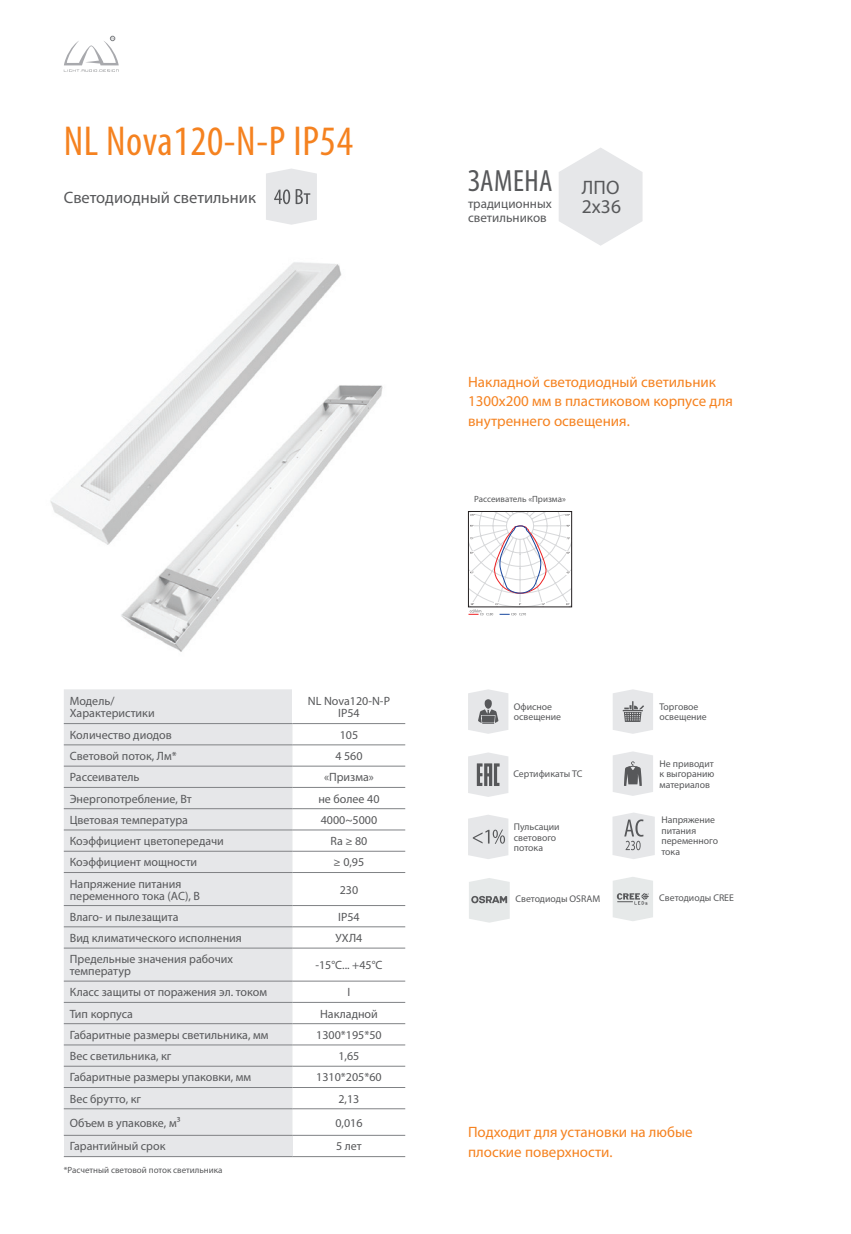
<style>
.page{position:relative;width:851px;height:1234px;background:#fff}
.page>*{position:absolute;margin:0;border:0;box-sizing:border-box;transform-origin:0 0}
.t1{font:condensed 42px "Myriad Pro";letter-spacing:.015em;color:#f58220}
.t2{font:condensed 30.75px "Myriad Pro";letter-spacing:.015em;color:#57585a}
.t3{font:19.5px "Myriad Pro";color:#57585a}
.t4{font:16.5px "Myriad Pro";color:#57585a}
.t5{font:15px/19.5px "Myriad Pro";color:#f58220}
.t6{font:13.05px "Myriad Pro";color:#57585a}
.t7{font:12px/12px "Myriad Pro";color:#57585a;text-align:center}
.t8{font:9.75px/10.5px "Myriad Pro";color:#57585a}
.t9{font:9px "Myriad Pro";color:#57585a}
</style>
<div class="page">
<img style="left:50px;top:262px;width:333px;height:390px">
<svg style="left:467px;top:511px;width:105px;height:104px"></svg>
<svg style="left:64px;top:36px;width:55px;height:36px"></svg>
<svg style="left:266px;top:168px;width:51px;height:57px;background:#dfe0e2"></svg>
<svg style="left:559px;top:148px;width:83px;height:98px"></svg>
<div style="left:64px;top:689px;width:228px;height:445px;background:#e6e7e9"></div>
<svg style="left:292px;top:724px;width:113px;height:431px"></svg>
<div style="left:64px;top:1134px;width:228px;height:22px;background:#e6e7e9"></div>
<hr style="left:64px;top:723px;width:228px;height:1px;background:#808285">
<hr style="left:292px;top:723px;width:113px;height:1px;background:#808285">
<hr style="left:64px;top:744px;width:228px;height:1px;background:#808285">
<hr style="left:292px;top:744px;width:113px;height:1px;background:#808285">
<hr style="left:64px;top:765px;width:228px;height:1px;background:#808285">
<hr style="left:292px;top:765px;width:113px;height:1px;background:#808285">
<hr style="left:64px;top:787px;width:228px;height:1px;background:#808285">
<hr style="left:292px;top:787px;width:113px;height:1px;background:#808285">
<hr style="left:64px;top:808px;width:228px;height:1px;background:#808285">
<hr style="left:292px;top:808px;width:113px;height:1px;background:#808285">
<hr style="left:64px;top:829px;width:228px;height:1px;background:#808285">
<hr style="left:292px;top:829px;width:113px;height:1px;background:#808285">
<hr style="left:64px;top:850px;width:228px;height:1px;background:#808285">
<hr style="left:292px;top:850px;width:113px;height:1px;background:#808285">
<hr style="left:64px;top:872px;width:228px;height:1px;background:#808285">
<hr style="left:292px;top:872px;width:113px;height:1px;background:#808285">
<hr style="left:64px;top:905px;width:228px;height:1px;background:#808285">
<hr style="left:292px;top:905px;width:113px;height:1px;background:#808285">
<hr style="left:64px;top:926px;width:228px;height:1px;background:#808285">
<hr style="left:292px;top:926px;width:113px;height:1px;background:#808285">
<hr style="left:64px;top:947px;width:228px;height:1px;background:#808285">
<hr style="left:292px;top:947px;width:113px;height:1px;background:#808285">
<hr style="left:64px;top:980px;width:228px;height:1px;background:#808285">
<hr style="left:292px;top:980px;width:113px;height:1px;background:#808285">
<hr style="left:64px;top:1001px;width:228px;height:1px;background:#808285">
<hr style="left:292px;top:1001px;width:113px;height:1px;background:#808285">
<hr style="left:64px;top:1023px;width:228px;height:1px;background:#808285">
<hr style="left:292px;top:1023px;width:113px;height:1px;background:#808285">
<hr style="left:64px;top:1044px;width:228px;height:1px;background:#808285">
<hr style="left:292px;top:1044px;width:113px;height:1px;background:#808285">
<hr style="left:64px;top:1065px;width:228px;height:1px;background:#808285">
<hr style="left:292px;top:1065px;width:113px;height:1px;background:#808285">
<hr style="left:64px;top:1086px;width:228px;height:1px;background:#808285">
<hr style="left:292px;top:1086px;width:113px;height:1px;background:#808285">
<hr style="left:64px;top:1108px;width:228px;height:1px;background:#808285">
<hr style="left:292px;top:1108px;width:113px;height:1px;background:#808285">
<hr style="left:292px;top:1134px;width:113px;height:1px;background:#808285">
<hr style="left:292px;top:1155px;width:113px;height:1px;background:#808285">
<hr style="left:64px;top:1134px;width:228px;height:1px;background:#808285">
<hr style="left:64px;top:1155px;width:228px;height:1px;background:#808285">
<svg style="left:468px;top:689px;width:40px;height:44px;background:#d2d3d5"></svg>
<svg style="left:468px;top:815px;width:40px;height:44px;background:#dfe0e1"></svg>
<svg style="left:468px;top:752px;width:40px;height:44px;background:#cccdcf"></svg>
<svg style="left:613px;top:751px;width:40px;height:44px;background:#d0d1d3"></svg>
<svg style="left:613px;top:689px;width:40px;height:44px;background:#d7d8da"></svg>
<svg style="left:613px;top:877px;width:40px;height:44px;background:#dcdede"></svg>
<svg style="left:469px;top:878px;width:40px;height:44px;background:#dbddde"></svg>
<svg style="left:612px;top:813px;width:42px;height:46px;background:#dcdddf"></svg>
<p class="t1" style="left:64px;top:115px;width:290px">NL Nova120-N-P IP54</p>
<p class="t4" style="left:64px;top:187px;width:193px">Светодиодный светильник</p>
<p class="t7" style="left:70px;top:694px;width:46px">Модель/</p>
<p class="t7" style="left:70px;top:706px;width:86px">Характеристики</p>
<p class="t7" style="left:308px;top:694px;width:84px">NL Nova120-N-P<br>IP54</p>
<p class="t7" style="left:70px;top:728px;width:103px">Количество диодов</p>
<p class="t7" style="left:339px;top:728px;width:20px">105</p>
<p class="t7" style="left:70px;top:749px;width:108px">Световой поток, Лм*</p>
<p class="t7" style="left:335px;top:749px;width:29px">4 560</p>
<p class="t7" style="left:70px;top:770px;width:71px">Рассеиватель</p>
<p class="t7" style="left:324px;top:770px;width:51px">«Призма»</p>
<p class="t7" style="left:70px;top:792px;width:123px">Энергопотребление, Вт</p>
<p class="t7" style="left:318px;top:792px;width:63px">не более 40</p>
<p class="t7" style="left:70px;top:813px;width:120px">Цветовая температура</p>
<p class="t7" style="left:321px;top:813px;width:58px">4000~5000</p>
<p class="t7" style="left:70px;top:834px;width:155px">Коэффициент цветопередачи</p>
<p class="t7" style="left:330px;top:834px;width:38px">Ra ≥ 80</p>
<p class="t7" style="left:70px;top:856px;width:129px">Коэффициент мощности</p>
<p class="t7" style="left:333px;top:856px;width:32px">≥ 0,95</p>
<p class="t7" style="left:70px;top:877px;width:113px">Напряжение питания</p>
<p class="t7" style="left:70px;top:889px;width:132px">переменного тока (AC), В</p>
<p class="t7" style="left:339px;top:883px;width:20px">230</p>
<p class="t7" style="left:70px;top:910px;width:110px">Влаго- и пылезащита</p>
<p class="t7" style="left:338px;top:910px;width:23px">IP54</p>
<p class="t7" style="left:70px;top:931px;width:173px">Вид климатического исполнения</p>
<p class="t7" style="left:335px;top:931px;width:28px">УХЛ4</p>
<p class="t7" style="left:70px;top:952px;width:165px;text-align:left">Предельные значения рабочих температур</p>
<p class="t7" style="left:315px;top:958px;width:69px">-15°С... +45°С</p>
<p class="t7" style="left:70px;top:985px;width:199px">Класс защиты от поражения эл. током</p>
<p class="t7" style="left:347px;top:985px;width:4px">I</p>
<p class="t7" style="left:70px;top:1007px;width:65px">Тип корпуса</p>
<p class="t7" style="left:320px;top:1007px;width:59px">Накладной</p>
<p class="t7" style="left:70px;top:1028px;width:200px">Габаритные размеры светильника, мм</p>
<p class="t7" style="left:316px;top:1028px;width:67px">1300*195*50</p>
<p class="t7" style="left:70px;top:1049px;width:103px">Вес светильника, кг</p>
<p class="t7" style="left:338px;top:1049px;width:22px">1,65</p>
<p class="t7" style="left:70px;top:1070px;width:183px">Габаритные размеры упаковки, мм</p>
<p class="t7" style="left:316px;top:1070px;width:67px">1310*205*60</p>
<p class="t7" style="left:70px;top:1092px;width:73px">Вес брутто, кг</p>
<p class="t7" style="left:338px;top:1092px;width:22px">2,13</p>
<p class="t7" style="left:70px;top:1116px;width:112px">Объем в упаковке, м³</p>
<p class="t7" style="left:335px;top:1116px;width:29px">0,016</p>
<p class="t7" style="left:70px;top:1139px;width:97px">Гарантийный срок</p>
<p class="t7" style="left:336px;top:1139px;width:27px">5 лет</p>
<p class="t9" style="left:64px;top:1164px;width:160px">*Расчетный световой поток светильника</p>
<p class="t2" style="left:468px;top:162px;width:86px">ЗАМЕНА</p>
<p class="t3" style="left:582px;top:175px;width:39px">ЛПО</p>
<p class="t3" style="left:582px;top:195px;width:41px">2х36</p>
<p class="t6" style="left:468px;top:195px;width:85px">традиционных</p>
<p class="t6" style="left:468px;top:209px;width:80px">светильников</p>
<p class="t5" style="left:468px;top:371px;width:266px">Накладной светодиодный светильник<br>1300х200 мм в пластиковом корпусе для внутреннего освещения.</p>
<p class="t9" style="left:474px;top:493px;width:93px">Рассеиватель «Призма»</p>
<p class="t8" style="left:513px;top:701px;width:49px">Офисное освещение</p>
<p class="t8" style="left:659px;top:701px;width:49px">Торговое освещение</p>
<p class="t8" style="left:513px;top:768px;width:70px">Сертификаты ТС</p>
<p class="t8" style="left:659px;top:758px;width:56px;text-align:justify">Не приводит к выгоранию материалов</p>
<p class="t8" style="left:513px;top:821px;width:47px">Пульсации светового потока</p>
<p class="t8" style="left:515px;top:893px;width:86px">Светодиоды OSRAM</p>
<p class="t8" style="left:661px;top:814px;width:55px">Напряжение</p>
<p class="t8" style="left:661px;top:824px;width:36px">питания</p>
<p class="t8" style="left:661px;top:835px;width:58px">переменного</p>
<p class="t8" style="left:661px;top:845px;width:20px">тока</p>
<p class="t8" style="left:659px;top:891px;width:76px">Светодиоды CREE</p>
<p class="t5" style="left:468px;top:1121px;width:226px">Подходит для установки на любые плоские поверхности.</p>
</div>
